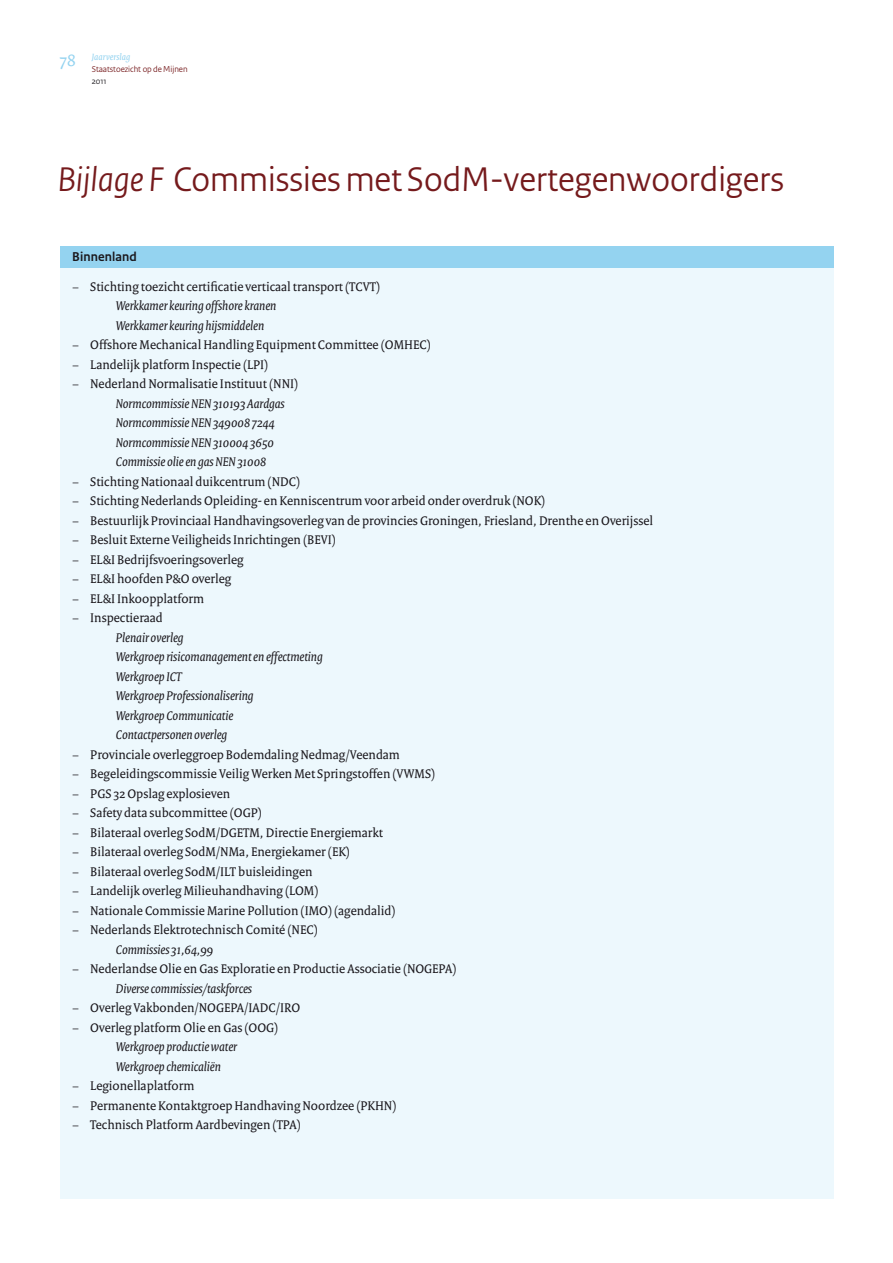
<style>
.page{position:relative;width:893px;height:1263px;background:#fff}
.page>*{position:absolute;margin:0;border:0;box-sizing:border-box;transform-origin:0 0}
.t1{font:36px "Rijksoverheid Sans Heading";color:#751a1c}
.t2{font:18px "Rijksoverheid Serif";color:#94d3f0}
.t3{font:13.5px/19.5px "Rijksoverheid Serif";color:#1a171c}
.t4{font:italic 13.5px/19.5px "Rijksoverheid Serif";color:#1a171c}
.t5{font:700 13.5px "Rijksoverheid Sans Heading";letter-spacing:.01em;color:#1a171c}
.t6{font:italic 9.75px "Rijksoverheid Serif";letter-spacing:.02em;color:#94d3f0}
.t7{font:9px "Rijksoverheid Sans Heading";color:#751a1c}
.t8{font:9px "Rijksoverheid Sans Heading";color:#1a171c}
.s1{font-style:italic}
</style>
<div class="page">
<div style="left:60px;top:247px;width:773px;height:952px;background:#edf8fd"></div>
<div style="left:60px;top:247px;width:773px;height:21px;background:#94d3f0"></div>
<h2 class="t2" style="left:60px;top:50px;width:18px">78</h2>
<p class="t6" style="left:92px;top:51px;width:40px">Jaarverslag</p>
<p class="t7" style="left:92px;top:64px;width:97px">Staatstoezicht op de Mijnen</p>
<p class="t8" style="left:92px;top:75px;width:16px">2011</p>
<h1 class="t1" style="left:57px;top:158px;width:728px"><span class="s1">Bijlage F</span> Commissies met SodM-vertegenwoordigers</h1>
<p class="t5" style="left:72px;top:249px;width:66px">Binnenland</p>
<p class="t3" style="left:72px;top:277px;width:309px">− Stichting toezicht certificatie verticaal transport (TCVT)</p>
<p class="t4" style="left:116px;top:296px;width:162px">Werkkamer keuring offshore kranen<br>Werkkamer keuring hijsmiddelen</p>
<p class="t3" style="left:72px;top:335px;width:360px">− Offshore Mechanical Handling Equipment Committee (OMHEC) − Landelijk platform Inspectie (LPI)<br>− Nederland Normalisatie Instituut (NNI)</p>
<p class="t4" style="left:116px;top:394px;width:171px">Normcommissie NEN 310193 Aardgas<br>Normcommissie NEN 349008 7244<br>Normcommissie NEN 310004 3650<br>Commissie olie en gas NEN 31008</p>
<p class="t3" style="left:72px;top:472px;width:582px">− Stichting Nationaal duikcentrum (NDC)<br>− Stichting Nederlands Opleiding- en Kenniscentrum voor arbeid onder overdruk (NOK)<br>− Bestuurlijk Provinciaal Handhavingsoverleg van de provincies Groningen, Friesland, Drenthe en Overijssel − Besluit Externe Veiligheids Inrichtingen (BEVI)<br>− EL&amp;I Bedrijfsvoeringsoverleg<br>− EL&amp;I hoofden P&amp;O overleg<br>− EL&amp;I Inkoopplatform<br>− Inspectieraad</p>
<p class="t4" style="left:116px;top:627px;width:208px">Plenair overleg<br>Werkgroep risicomanagement en effectmeting<br>Werkgroep ICT<br>Werkgroep Professionalisering<br>Werkgroep Communicatie<br>Contactpersonen overleg</p>
<p class="t3" style="left:72px;top:744px;width:364px">− Provinciale overleggroep Bodemdaling Nedmag/Veendam<br>− Begeleidingscommissie Veilig Werken Met Springstoffen (VWMS) − PGS 32 Opslag explosieven<br>− Safety data subcommittee (OGP)<br>− Bilateraal overleg SodM/DGETM, Directie Energiemarkt<br>− Bilateraal overleg SodM/NMa, Energiekamer (EK)<br>− Bilateraal overleg SodM/ILT buisleidingen<br>− Landelijk overleg Milieuhandhaving (LOM)<br>− Nationale Commissie Marine Pollution (IMO) (agendalid)<br>− Nederlands Elektrotechnisch Comité (NEC)</p>
<p class="t4" style="left:116px;top:939px;width:99px">Commissies 31,64,99</p>
<p class="t3" style="left:72px;top:959px;width:386px">− Nederlandse Olie en Gas Exploratie en Productie Associatie (NOGEPA)</p>
<p class="t4" style="left:116px;top:978px;width:138px">Diverse commissies/taskforces</p>
<p class="t3" style="left:72px;top:998px;width:230px">− Overleg Vakbonden/NOGEPA/IADC/IRO − Overleg platform Olie en Gas (OOG)</p>
<p class="t4" style="left:116px;top:1037px;width:123px">Werkgroep productie water<br>Werkgroep chemicaliën</p>
<p class="t3" style="left:72px;top:1076px;width:326px">− Legionellaplatform<br>− Permanente Kontaktgroep Handhaving Noordzee (PKHN) − Technisch Platform Aardbevingen (TPA)</p>
</div>
